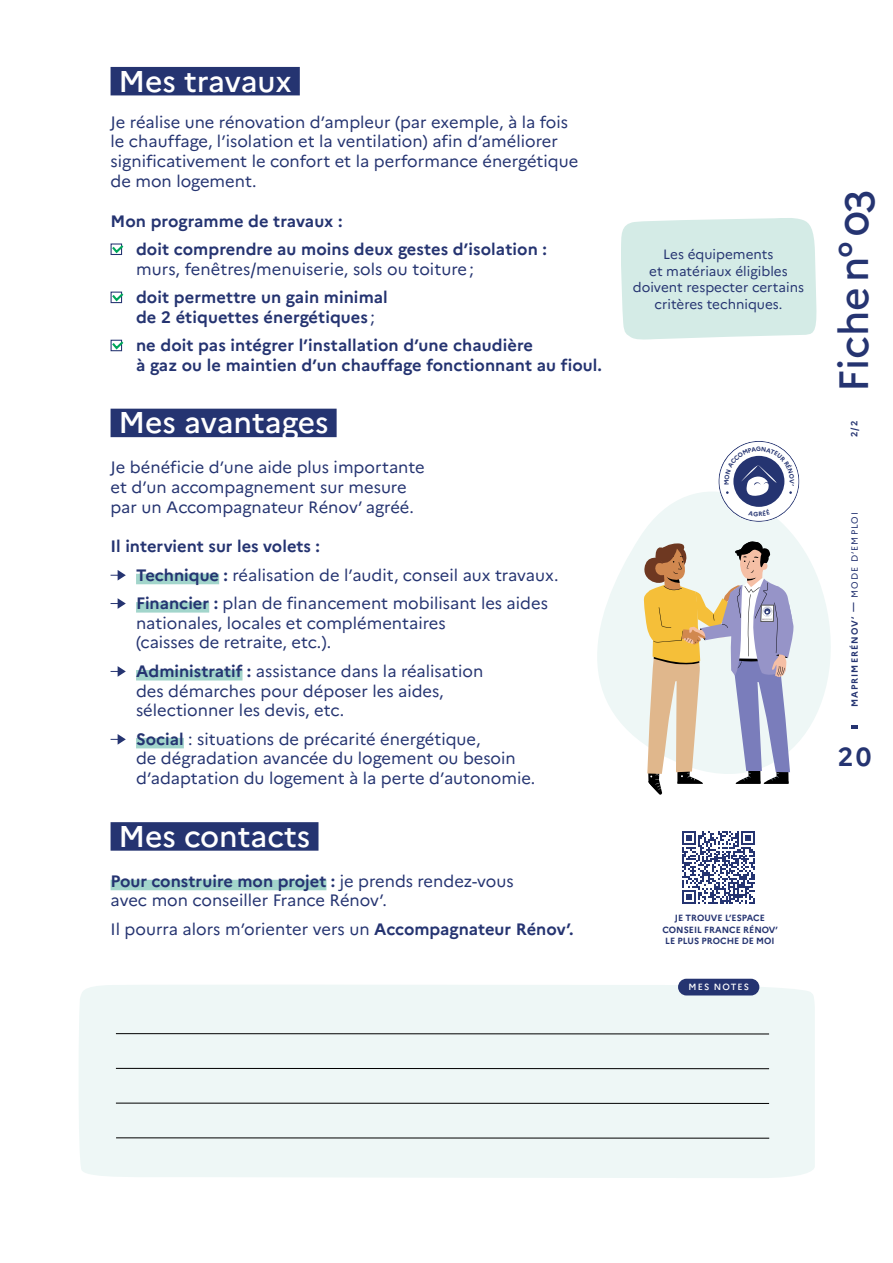
<style>
.page{position:relative;width:893px;height:1263px;background:#fff}
.page>*{position:absolute;margin:0;border:0;box-sizing:border-box;transform-origin:0 0}
.t1{font:500 40.95px "Marianne";color:#253471}
.t2{font:500 30px "Marianne";letter-spacing:-.005em;color:#fff}
.t3{font:700 26.1px "Marianne";color:#253471}
.t4{font:16.5px/19.8px "Marianne";color:#253471}
.t5{font:700 16.5px/19.8px "Marianne";letter-spacing:.005em;color:#253471}
.t6{font:13.5px/16.5px "Marianne";color:#253471;text-align:center}
.t7{font:700 9px/11.2px "Marianne";color:#253471;text-align:center}
.t8{font:700 9px "Marianne";letter-spacing:.12em;color:#253471}
.t9{font:500 9px "Marianne";letter-spacing:.12em;color:#fff}
.s1{font-weight:400}
.s2{font-weight:700}
</style>
<div class="page">
<div style="left:111px;top:409px;width:226px;height:28px;background:#253471"></div>
<div style="left:136px;top:574px;width:83px;height:10px;background:#a2d5cb"></div>
<div style="left:136px;top:602px;width:73px;height:11px;background:#a2d5cb"></div>
<div style="left:136px;top:670px;width:107px;height:10px;background:#a2d5cb"></div>
<div style="left:136px;top:738px;width:48px;height:10px;background:#a2d5cb"></div>
<svg style="left:111px;top:570px;width:15px;height:10px"></svg>
<svg style="left:111px;top:598px;width:15px;height:11px"></svg>
<svg style="left:111px;top:666px;width:15px;height:11px"></svg>
<svg style="left:111px;top:734px;width:15px;height:11px"></svg>
<div style="left:111px;top:822px;width:207px;height:29px;background:#253471"></div>
<div style="left:111px;top:880px;width:215px;height:10px;background:#a2d5cb"></div>
<div style="left:111px;top:67px;width:189px;height:28px;background:#253471"></div>
<svg style="left:110px;top:243px;width:14px;height:12px"></svg>
<svg style="left:110px;top:291px;width:14px;height:12px"></svg>
<svg style="left:110px;top:339px;width:14px;height:12px"></svg>
<svg style="left:597px;top:478px;width:261px;height:268px"></svg>
<svg style="left:643px;top:538px;width:151px;height:257px;background:#cec3ba"></svg>
<div style="left:621px;top:218px;width:196px;height:122px;background:#d4ebe6"></div>
<svg style="left:682px;top:831px;width:73px;height:72px"></svg>
<div style="left:79px;top:985px;width:736px;height:193px;background:#eef7f6"></div>
<hr style="left:116px;top:1103px;width:653px;height:1px;background:#000">
<hr style="left:116px;top:1068px;width:653px;height:1px;background:#000">
<hr style="left:116px;top:1033px;width:653px;height:1px;background:#000">
<hr style="left:116px;top:1137px;width:653px;height:1px;background:#000">
<div style="left:678px;top:979px;width:81px;height:16px;background:#253471;border-radius:8px"></div>
<svg style="left:718px;top:441px;width:81px;height:81px"></svg>
<h2 class="t2" style="left:119px;top:63px;width:175px">Mes travaux</h2>
<p class="t4" style="left:111px;top:111px;width:469px">Je réalise une rénovation d’ampleur (par exemple, à la fois le chauffage, l’isolation et la ventilation) afin d’améliorer significativement le confort et la performance énergétique de mon logement.</p>
<p class="t5" style="left:136px;top:207px;width:412px;line-height:28.3px;text-indent:-26px">Mon programme de travaux :<br>doit comprendre au moins deux gestes d’isolation :</p>
<p class="t4" style="left:136px;top:258px;width:339px">murs, fenêtres/menuiserie, sols ou toiture ;</p>
<p class="t5" style="left:136px;top:287px;width:253px">doit permettre un gain minimal de 2 étiquettes énergétiques <span class="s1">;</span></p>
<p class="t5" style="left:136px;top:335px;width:467px">ne doit pas intégrer l’installation d’une chaudière<br>à gaz ou le maintien d’un chauffage fonctionnant au fioul.</p>
<h2 class="t2" style="left:119px;top:404px;width:211px">Mes avantages</h2>
<p class="t4" style="left:111px;top:456px;width:316px">Je bénéficie d’une aide plus importante et d’un accompagnement sur mesure par un Accompagnateur Rénov’ agréé.</p>
<p class="t4" style="left:136px;top:531px;width:424px;line-height:28.3px;text-indent:-26px"><span class="s2">Il intervient sur les volets :<br>Technique :</span> réalisation de l’audit, conseil aux travaux.<br><span class="s2">Financier :</span> plan de financement mobilisant les aides</p>
<p class="t4" style="left:136px;top:611px;width:311px">nationales, locales et complémentaires (caisses de retraite, etc.).</p>
<p class="t4" style="left:136px;top:660px;width:349px"><span class="s2">Administratif :</span> assistance dans la réalisation des démarches pour déposer les aides, sélectionner les devis, etc.</p>
<p class="t4" style="left:136px;top:727px;width:401px"><span class="s2">Social</span> : situations de précarité énergétique,<br>de dégradation avancée du logement ou besoin d’adaptation du logement à la perte d’autonomie.</p>
<h2 class="t2" style="left:119px;top:818px;width:193px">Mes contacts</h2>
<p class="t4" style="left:111px;top:869px;width:405px"><span class="s2">Pour construire mon projet :</span> je prends rendez-vous avec mon conseiller France Rénov’.</p>
<p class="t4" style="left:111px;top:917px;width:465px">Il pourra alors m’orienter vers un <span class="s2">Accompagnateur Rénov’.</span></p>
<p class="t6" style="left:633px;top:245px;width:173px">Les équipements<br>et matériaux éligibles doivent respecter certains critères techniques.</p>
<p class="t7" style="left:662px;top:912px;width:117px">JE TROUVE L’ESPACE<br>CONSEIL FRANCE RÉNOV’<br>LE PLUS PROCHE DE MOI</p>
<p class="t9" style="left:689px;top:981px;width:62px">MES NOTES</p>
<h1 class="t1" style="left:828px;top:392px;width:204px;rotate:-90deg">Fichen°03</h1>
<p class="t7" style="left:849px;top:437px;width:18px;rotate:-90deg">2/2</p>
<p class="t8" style="left:849px;top:707px;width:197px;rotate:-90deg">MAPRIMERÉNOV’ — <span class="s1">MODE D’EMPLOI</span></p>
<h3 class="t3" style="left:838px;top:741px;width:35px">20</h3>
</div>
